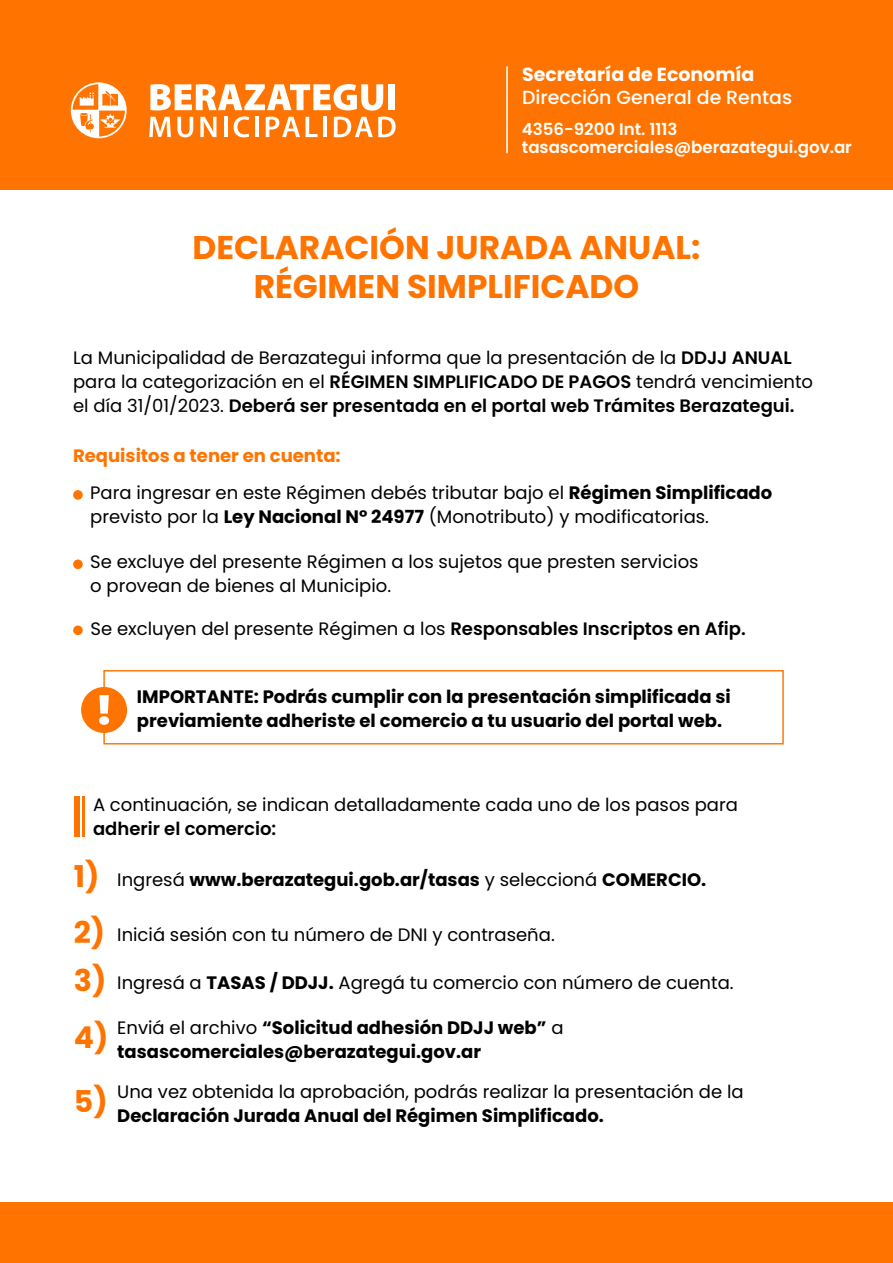
<style>
.page{position:relative;width:893px;height:1263px;background:#fff}
.page>*{position:absolute;margin:0;border:0;box-sizing:border-box;transform-origin:0 0}
.t1{font:700 32.85px/39.5px "Poppins";color:#ff7400;text-align:center}
.t2{font:700 30px "Poppins";color:#ff7400}
.t3{font:500 18.9px "Poppins";color:#fff}
.t4{font:700 18.9px "Poppins";color:#fff}
.t5{font:18px/24px "Poppins";color:#000}
.t6{font:700 18px/24px "Poppins";color:#000}
.t7{font:700 18px "Poppins";color:#ff7400}
.t8{font:600 18px "Poppins";color:#000}
.t9{font:600 16.65px/18.5px "Poppins";color:#fff}
.s1{font-weight:600}
.s2{font-weight:700}
.s3{font-size:30px;color:#ff7400}
.s4{font-weight:400}
.s5{font-weight:700;font-size:30px;color:#ff7400}
</style>
<div class="page">
<div style="left:103px;top:670px;width:681px;height:74px;border:1px solid #ff7400"></div>
<div style="left:0;top:0;width:893px;height:189px;background:#ff7400"></div>
<svg style="left:149px;top:84px;width:247px;height:53px"></svg>
<svg style="left:71px;top:82px;width:56px;height:56px"></svg>
<div style="left:74px;top:797px;width:6px;height:40px;background:#ff7400"></div>
<hr style="left:83px;top:797px;width:2px;height:40px;background:#ff7400">
<hr style="left:506px;top:66px;width:2px;height:87px;background:#fff">
<div style="left:0;top:1202px;width:893px;height:61px;background:#ff7400"></div>
<div style="left:73px;top:490px;width:10px;height:10px;background:#ff7400;border-radius:50%"></div>
<div style="left:73px;top:559px;width:10px;height:10px;background:#ff7400;border-radius:50%"></div>
<div style="left:73px;top:625px;width:10px;height:10px;background:#ff7400;border-radius:50%"></div>
<div style="left:81px;top:687px;width:46px;height:46px;background:#ff7400;border-radius:50%"></div>
<svg style="left:99px;top:695px;width:10px;height:30px"></svg>
<p class="t4" style="left:522px;top:64px;width:234px">Secretaría de Economía</p>
<p class="t3" style="left:522px;top:86px;width:272px">Dirección General de Rentas</p>
<p class="t9" style="left:522px;top:120px;width:332px">4356-9200 Int. 1113 tasascomerciales@berazategui.gov.ar</p>
<h1 class="t1" style="left:192px;top:228px;width:509px">DECLARACIÓN JURADA ANUAL:<br>RÉGIMEN SIMPLIFICADO</h1>
<p class="t5" style="left:73px;top:346px;width:741px">La Municipalidad de Berazategui informa que la presentación de la <span class="s1">DDJJ ANUAL </span>para la categorización en el <span class="s1">RÉGIMEN SIMPLIFICADO DE PAGOS</span> tendrá vencimiento el día 31/01/2023. <span class="s1">Deberá ser presentada en el portal web Trámites Berazategui.</span></p>
<p class="t7" style="left:73px;top:445px;width:269px">Requisitos a tener en cuenta:</p>
<p class="t5" style="left:90px;top:481px;width:683px">Para ingresar en este Régimen debés tributar bajo el <span class="s2">Régimen Simplificado </span>previsto por la <span class="s2">Ley Nacional N° 24977</span> (Monotributo) y modificatorias.</p>
<p class="t5" style="left:90px;top:550px;width:610px">Se excluye del presente Régimen a los sujetos que presten servicios o provean de bienes al Municipio.</p>
<p class="t5" style="left:91px;top:617px;width:657px">Se excluyen del presente Régimen a los <span class="s1">Responsables Inscriptos en Afip.</span></p>
<p class="t6" style="left:137px;top:684px;width:595px">IMPORTANTE: Podrás cumplir con la presentación simplificada si previamiente adheriste el comercio a tu usuario del portal web.</p>
<p class="t5" style="left:93px;top:792px;width:646px">A continuación, se indican detalladamente cada uno de los pasos para</p>
<p class="t8" style="left:93px;top:818px;width:185px">adherir el comercio:</p>
<p class="t6" style="left:74px;top:867px;width:634px"><span class="s3">1)</span> <span class="s4">Ingresá</span> www.berazategui.gob.ar/tasas <span class="s4">y seleccioná</span> COMERCIO.</p>
<p class="t5" style="left:74px;top:923px;width:482px"><span class="s5">2)</span> Iniciá sesión con tu número de DNI y contraseña.</p>
<p class="t5" style="left:74px;top:971px;width:661px"><span class="s5">3)</span> Ingresá a <span class="s2">TASAS / DDJJ.</span> Agregá tu comercio con número de cuenta.</p>
<h2 class="t2" style="left:74px;top:1020px;width:36px">4)</h2>
<p class="t6" style="left:117px;top:1016px;width:448px"><span class="s4">Enviá el archivo</span> “Solicitud adhesión DDJJ web” <span class="s4">a </span>tasascomerciales@berazategui.gov.ar</p>
<h2 class="t2" style="left:74px;top:1084px;width:35px">5)</h2>
<p class="t5" style="left:117px;top:1080px;width:628px">Una vez obtenida la aprobación, podrás realizar la presentación de la</p>
<p class="t6" style="left:117px;top:1104px;width:488px">Declaración Jurada Anual del Régimen Simplificado.</p>
</div>
